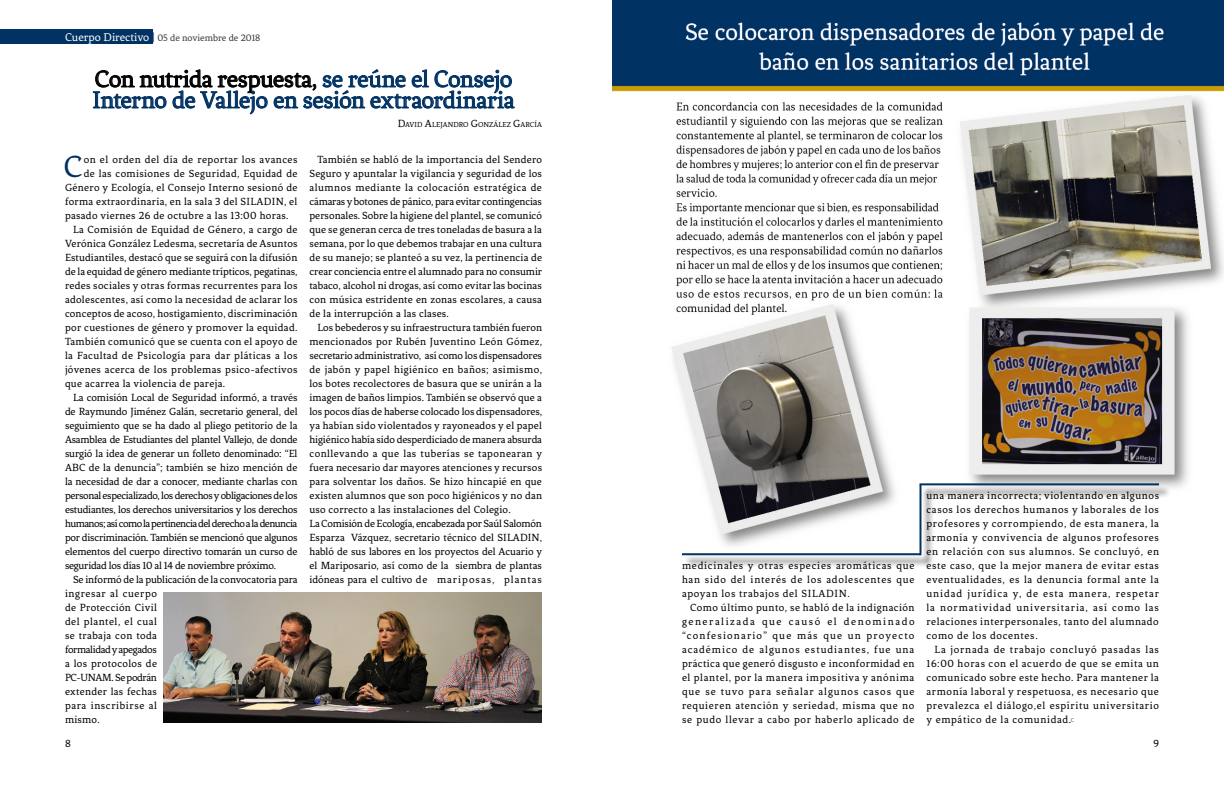
<style>
.page{position:relative;width:1224px;height:792px;background:#fff}
.page>*{position:absolute;margin:0;border:0;box-sizing:border-box;transform-origin:0 0}
.notas{font:32.5px "Fenix";color:#003263}
.Títulos_notas{font:25px/21px "Fenix";letter-spacing:-.015em;color:#003263}
.notas-2{font:11px/14px "Fenix";letter-spacing:.03em;color:#000;text-align:justify}
.t1{font:10px "Fenix";color:#3c3c3b}
.credito_notas{font:7.7px "Fenix";color:#000}
.s1{font-size:12px;color:#fff}
.s2{font-size:12px;color:#003263}
.s3{color:#000}
.s4{font-size:11px}
.s5{font-family:"Junction";font-weight:700;font-size:5px;color:#a6812c}
</style>
<div class="page">
<div style="left:0;top:30px;width:153px;height:14px;background:#003263"></div>
<svg style="left:93px;top:69px;width:422px;height:46px"></svg>
<img style="left:163px;top:592px;width:379px;height:131px">
<img style="left:612px;top:0;width:612px;height:556px">
<div style="left:684px;top:555px;width:249px;height:13px;background:#000;opacity:.75"></div>
<hr style="left:682px;top:553px;width:238px;height:2px;background:#003263">
<div style="left:921px;top:487px;width:13px;height:80px;background:#000;opacity:.75"></div>
<hr style="left:920px;top:485px;width:2px;height:70px;background:#003263">
<div style="left:921px;top:485px;width:250px;height:13px;background:#000;opacity:.75"></div>
<hr style="left:920px;top:483px;width:239px;height:2px;background:#003263">
<p class="t1" style="left:65px;top:32px;width:197px"><span class="s1">Cuerpo Directivo</span> <span class="s2">|</span> 05 de noviembre de 2018</p>
<p class="Títulos_notas" style="left:92px;top:68px;width:424px"><span class="s3">Con nutrida respuesta,</span> se reúne el Consejo<br>Interno de Vallejo en sesión extraordinaria</p>
<p class="credito_notas" style="left:398px;top:120px;width:146px"><span class="s4">D</span>AVID <span class="s4">A</span>LEJANDRO <span class="s4">G</span>ONZÁLEZ <span class="s4">G</span>ARCÍA</p>
<p class="notas" style="left:64px;top:148px;width:21px">C</p>
<p class="notas-2" style="left:84px;top:152px;width:215px">on el orden del día de reportar los avances</p>
<p class="notas-2" style="left:310px;top:152px;width:234px;text-indent:8px">También se habló de la importancia del Sendero Seguro y apuntalar la vigilancia y seguridad de los alumnos mediante la colocación estratégica de cámaras y botones de pánico, para evitar contingencias personales. Sobre la higiene del plantel, se comunicó que se generan cerca de tres toneladas de basura a la semana, por lo que debemos trabajar en una cultura de su manejo; se planteó a su vez, la pertinencia de crear conciencia entre el alumnado para no consumir tabaco, alcohol ni drogas, así como evitar las bocinas con música estridente en zonas escolares, a causa de la interrupción a las clases.</p>
<p class="notas-2" style="left:310px;top:320px;width:234px;text-indent:8px">Los bebederos y su infraestructura también fueron mencionados por Rubén Juventino León Gómez, secretario administrativo, así como los dispensadores de jabón y papel higiénico en baños; asimismo, los botes recolectores de basura que se unirán a la imagen de baños limpios. También se observó que a los pocos días de haberse colocado los dispensadores, ya habían sido violentados y rayoneados y el papel higiénico había sido desperdiciado de manera absurda conllevando a que las tuberías se taponearan y fuera necesario dar mayores atenciones y recursos para solventar los daños. Se hizo hincapié en que existen alumnos que son poco higiénicos y no dan uso correcto a las instalaciones del Colegio.</p>
<p class="notas-2" style="left:310px;top:516px;width:234px">La Comisión de Ecología, encabezada por Saúl Salomón Esparza Vázquez, secretario técnico del SILADIN, habló de sus labores en los proyectos del Acuario y el Mariposario, así como de la siembra de plantas idóneas para el cultivo de mariposas, plantas</p>
<p class="notas-2" style="left:84px;top:166px;width:215px">de las comisiones de Seguridad, Equidad de</p>
<p class="notas-2" style="left:65px;top:180px;width:234px">Género y Ecología, el Consejo Interno sesionó de</p>
<p class="notas-2" style="left:65px;top:194px;width:234px">forma extraordinaria, en la sala 3 del SILADIN, el</p>
<p class="notas-2" style="left:65px;top:208px;width:225px">pasado viernes 26 de octubre a las 13:00 horas.</p>
<p class="notas-2" style="left:65px;top:222px;width:234px;text-indent:8px">La Comisión de Equidad de Género, a cargo de Verónica González Ledesma, secretaría de Asuntos Estudiantiles, destacó que se seguirá con la difusión de la equidad de género mediante trípticos, pegatinas, redes sociales y otras formas recurrentes para los adolescentes, así como la necesidad de aclarar los conceptos de acoso, hostigamiento, discriminación por cuestiones de género y promover la equidad.<br>También comunicó que se cuenta con el apoyo de la Facultad de Psicología para dar pláticas a los jóvenes acerca de los problemas psico-afectivos que acarrea la violencia de pareja.</p>
<p class="notas-2" style="left:65px;top:390px;width:234px;text-indent:8px">La comisión Local de Seguridad informó, a través de Raymundo Jiménez Galán, secretario general, del seguimiento que se ha dado al pliego petitorio de la Asamblea de Estudiantes del plantel Vallejo, de donde surgió la idea de generar un folleto denominado: “El ABC de la denuncia”; también se hizo mención de la necesidad de dar a conocer, mediante charlas con personal especializado, los derechos y obligaciones de los estudiantes, los derechos universitarios y los derechos humanos; así como la pertinencia del derecho a la denuncia por discriminación. También se mencionó que algunos elementos del cuerpo directivo tomarán un curso de seguridad los días 10 al 14 de noviembre próximo.</p>
<p class="notas-2" style="left:65px;top:572px;width:234px;text-align:left;text-indent:8px">Se informó de la publicación de la convocatoria para ingresar al cuerpo<br>de Protección Civil<br>del plantel, el cual<br>se trabaja con toda<br>formalidad y apegados<br>a los protocolos de<br>PC-UNAM. Se podrán<br>extender las fechas<br>para inscribirse al<br>mismo.</p>
<p class="notas-2" style="left:65px;top:736px;width:7px">8</p>
<p class="notas-2" style="left:682px;top:558px;width:234px">medicinales y otras especies aromáticas que han sido del interés de los adolescentes que apoyan los trabajos del SILADIN.</p>
<p class="notas-2" style="left:682px;top:600px;width:234px;text-indent:8px">Como último punto, se habló de la indignación generalizada que causó el denominado “confesionario” que más que un proyecto académico de algunos estudiantes, fue una práctica que generó disgusto e inconformidad en el plantel, por la manera impositiva y anónima que se tuvo para señalar algunos casos que requieren atención y seriedad, misma que no se pudo llevar a cabo por haberlo aplicado de</p>
<p class="notas-2" style="left:926px;top:488px;width:234px">una manera incorrecta; violentando en algunos casos los derechos humanos y laborales de los profesores y corrompiendo, de esta manera, la armonía y convivencia de algunos profesores en relación con sus alumnos. Se concluyó, en este caso, que la mejor manera de evitar estas eventualidades, es la denuncia formal ante la unidad jurídica y, de esta manera, respetar la normatividad universitaria, así como las relaciones interpersonales, tanto del alumnado como de los docentes.</p>
<p class="notas-2" style="left:926px;top:642px;width:234px;text-indent:8px">La jornada de trabajo concluyó pasadas las 16:00 horas con el acuerdo de que se emita un comunicado sobre este hecho. Para mantener la armonía laboral y respetuosa, es necesario que prevalezca el diálogo,el espíritu universitario y empático de la comunidad. <span class="s5">C</span></p>
<p class="notas-2" style="left:1153px;top:736px;width:7px">9</p>
</div>
